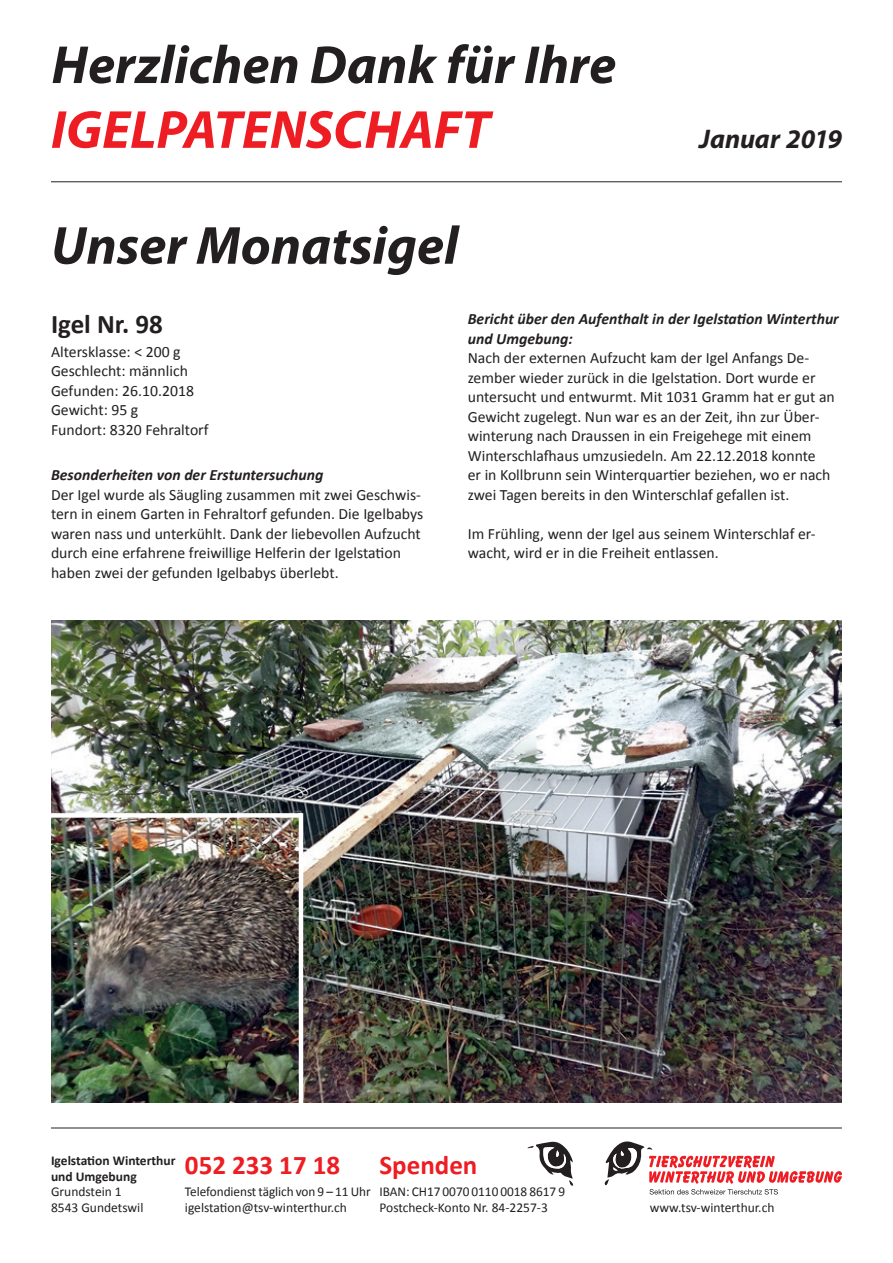
<style>
.page{position:relative;width:893px;height:1263px;background:#fff}
.page>*{position:absolute;margin:0;border:0;box-sizing:border-box;transform-origin:0 0}
.t1{font:italic 700 54px "Myriad Pro";color:#231f20}
.t2{font:italic 700 54px "Myriad Pro";color:#ee1d23}
.t3{font:700 27px "Calibri";color:#ee1d23}
.t4{font:italic 700 27px "Myriad Pro";letter-spacing:-.005em;color:#231f20}
.t5{font:700 27px "Calibri";color:#231f20}
.t6{font:15.75px/19.5px "Calibri";color:#231f20}
.t7{font:italic 700 15.75px/19.5px "Calibri";color:#231f20}
.t8{font:13.5px/15.6px "Calibri";letter-spacing:-.005em;color:#231f20}
.t9{font:700 13.5px/15.6px "Calibri";color:#231f20}
</style>
<div class="page">
<svg style="left:605px;top:1141px;width:237px;height:53px"></svg>
<svg style="left:528px;top:1141px;width:46px;height:45px"></svg>
<hr style="left:51px;top:1127px;width:791px;height:1px;background:#231f20">
<hr style="left:51px;top:181px;width:791px;height:1px;background:#231f20">
<img style="left:51px;top:621px;width:791px;height:481px">
<img style="left:51px;top:818px;width:248px;height:284px">
<div style="left:42px;top:813px;width:260px;height:5px;background:#fff"></div>
<hr style="left:299px;top:813px;width:4px;height:293px;background:#fff">
<h1 class="t1" style="left:52px;top:30px;width:566px">Herzlichen Dank für Ihre</h1>
<h1 class="t2" style="left:51px;top:95px;width:440px">IGELPATENSCHAFT</h1>
<h1 class="t1" style="left:51px;top:210px;width:409px">Unser Monatsigel</h1>
<h2 class="t4" style="left:699px;top:121px;width:144px">Januar 2019</h2>
<h2 class="t5" style="left:51px;top:307px;width:113px">Igel Nr. 98</h2>
<p class="t6" style="left:51px;top:342px;width:159px">Altersklasse: &lt; 200 g<br>Geschlecht: männlich<br>Gefunden: 26.10.2018<br>Gewicht: 95 g<br>Fundort: 8320 Fehraltorf</p>
<p class="t7" style="left:51px;top:465px;width:274px">Besonderheiten von der Erstuntersuchung</p>
<p class="t6" style="left:51px;top:485px;width:374px">Der Igel wurde als Säugling zusammen mit zwei Geschwis&shy;tern in einem Garten in Fehraltorf gefunden. Die Igelbabys waren nass und unterkühlt. Dank der liebevollen Aufzucht durch eine erfahrene freiwillige Helferin der Igelstation haben zwei der gefunden Igelbabys überlebt.</p>
<p class="t7" style="left:468px;top:309px;width:373px">Bericht über den Aufenthalt in der Igelstation Winterthur und Umgebung:</p>
<p class="t6" style="left:468px;top:348px;width:369px">Nach der externen Aufzucht kam der Igel Anfangs De&shy;zember wieder zurück in die Igelstation. Dort wurde er untersucht und entwurmt. Mit 1031 Gramm hat er gut an Gewicht zugelegt. Nun war es an der Zeit, ihn zur Über&shy;winterung nach Draussen in ein Freigehege mit einem Winterschlafhaus umzusiedeln. Am 22.12.2018 konnte<br>er in Kollbrunn sein Winterquartier beziehen, wo er nach zwei Tagen bereits in den Winterschlaf gefallen ist.</p>
<p class="t6" style="left:468px;top:524px;width:350px">Im Frühling, wenn der Igel aus seinem Winterschlaf er&shy;wacht, wird er in die Freiheit entlassen.</p>
<p class="t9" style="left:51px;top:1153px;width:126px">Igelstation Winterthur und Umgebung</p>
<p class="t8" style="left:51px;top:1184px;width:94px">Grundstein 1<br>8543 Gundetswil</p>
<h2 class="t3" style="left:185px;top:1147px;width:157px">052 233 17 18</h2>
<p class="t8" style="left:185px;top:1184px;width:187px">Telefondienst täglich von 9 – 11 Uhr igelstation@tsv-winterthur.ch</p>
<h2 class="t3" style="left:379px;top:1147px;width:99px">Spenden</h2>
<p class="t8" style="left:379px;top:1184px;width:187px">IBAN: CH17 0070 0110 0018 8617 9<br>Postcheck-Konto Nr. 84-2257-3</p>
<p class="t8" style="left:650px;top:1199px;width:126px">www.tsv-winterthur.ch</p>
</div>
